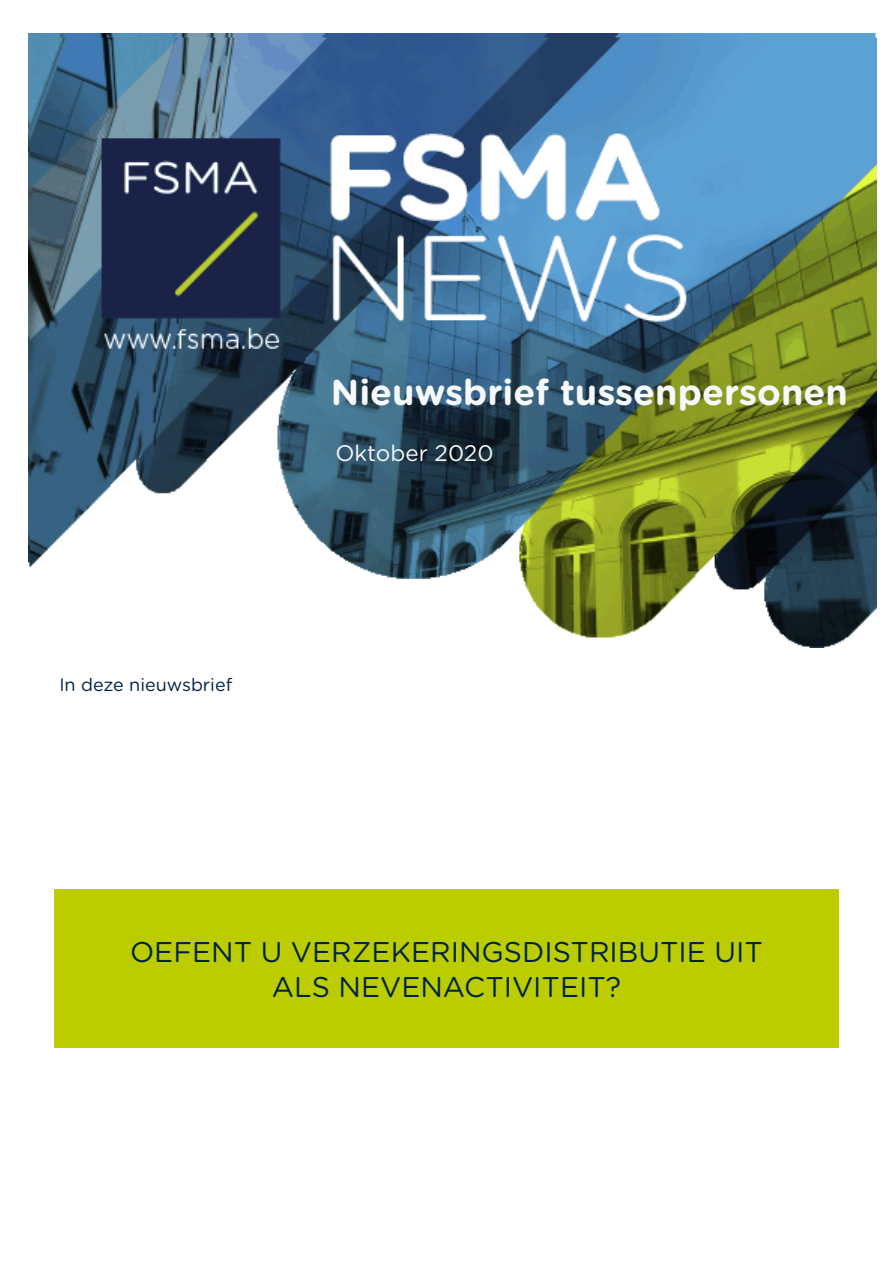
<style>
.page{position:relative;width:893px;height:1263px;background:#fff}
.page>*{position:absolute;margin:0;border:0;box-sizing:border-box;transform-origin:0 0}
.t1{font:700 36px "Gotham Rounded";color:#f7f8f9}
.Paragraph_Style_1{font:28.5px/34.2px "Gotham Rounded";color:#024;text-align:center}
.t2{font:22.5px "Gotham Rounded";color:#f7f8f9}
.t3{font:18px "Gotham Rounded";color:#024}
</style>
<div class="page">
<img style="left:29px;top:34px;width:847px;height:613px">
<div style="left:54px;top:889px;width:785px;height:158px;background:#bc0"></div>
<p class="t1" style="left:331px;top:365px;width:519px">Nieuwsbrief tussenpersonen</p>
<p class="t3" style="left:59px;top:672px;width:174px">In deze nieuwsbrief</p>
<p class="t2" style="left:335px;top:438px;width:160px">Oktober 2020</p>
<p class="Paragraph_Style_1" style="left:130px;top:934px;width:634px">OEFENT U VERZEKERINGSDISTRIBUTIE UIT<br>ALS NEVENACTIVITEIT?</p>
</div>
